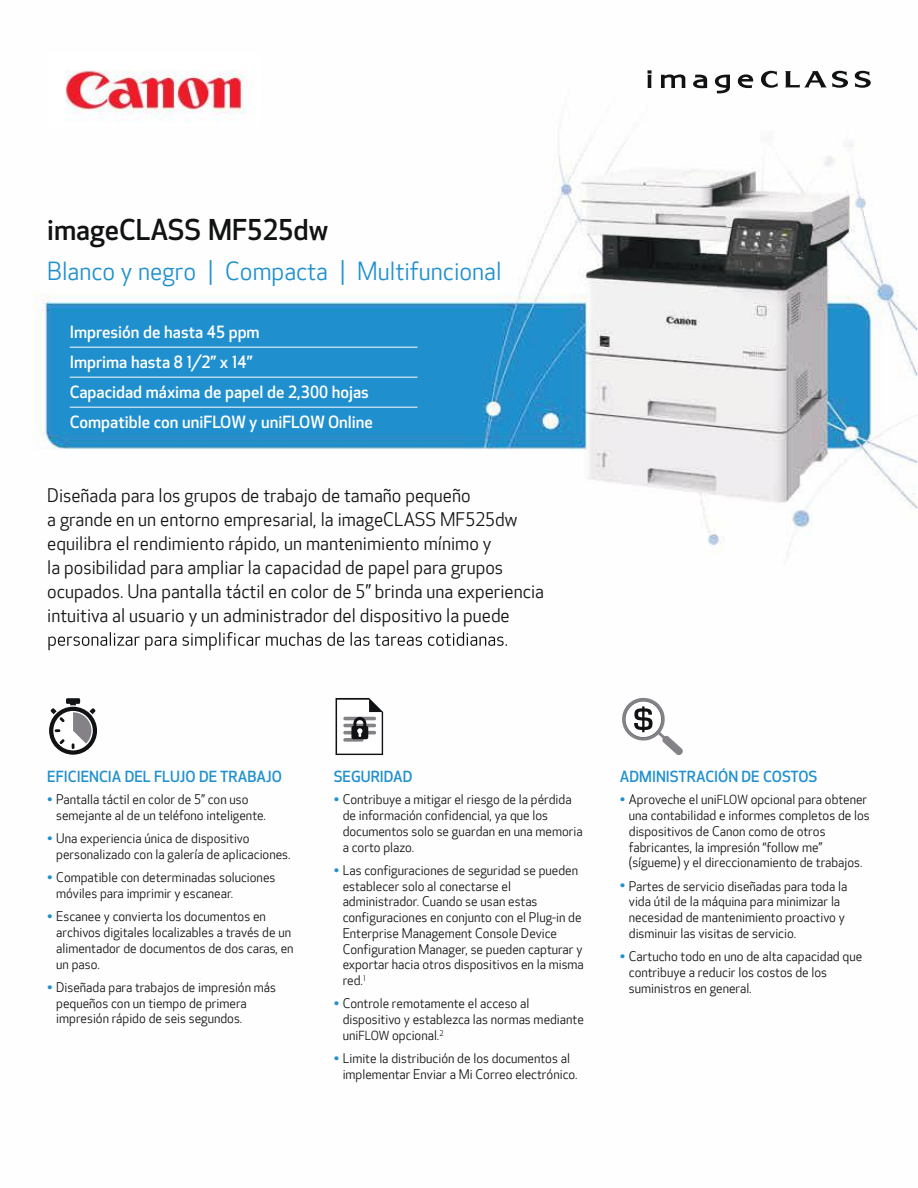
<style>
.page{position:relative;width:918px;height:1188px;background:#fff}
.page>*{position:absolute;margin:0;border:0;box-sizing:border-box;transform-origin:0 0}
.t1{font:500 28.05px "Optic Sans 301";color:#111213}
.t2{font:24px "Optic Sans 201";color:#2090cf}
.t3{font:18px/24px "Optic Sans 201";color:#111213}
.t4{font:500 16.5px/30px "Optic Sans 301";color:#fff}
.t5{font:500 15px "Optic Sans 301";color:#2090cf}
.t6{font:12.75px/15.8px "Optic Sans 201";color:#111213}
.s1{font-size:15px;color:#2090cf}
.s2{font-size:12px}
</style>
<div class="page">
<img style="left:34px;top:70px;width:882px;height:686px">
<svg style="left:648px;top:70px;width:4px;height:18px"></svg>
<svg style="left:661px;top:74px;width:24px;height:14px"></svg>
<svg style="left:693px;top:75px;width:14px;height:13px"></svg>
<svg style="left:715px;top:75px;width:15px;height:18px"></svg>
<svg style="left:738px;top:74px;width:15px;height:14px"></svg>
<svg style="left:761px;top:71px;width:17px;height:17px"></svg>
<svg style="left:785px;top:71px;width:63px;height:17px"></svg>
<svg style="left:855px;top:71px;width:16px;height:17px"></svg>
<hr style="left:70px;top:347px;width:348px;height:1px;background:#fff">
<hr style="left:70px;top:377px;width:348px;height:1px;background:#fff">
<hr style="left:70px;top:407px;width:348px;height:1px;background:#fff">
<svg style="left:48px;top:632px;width:459px;height:18px"></svg>
<svg style="left:620px;top:695px;width:63px;height:61px"></svg>
<svg style="left:336px;top:698px;width:47px;height:57px"></svg>
<svg style="left:49px;top:698px;width:48px;height:57px"></svg>
<img style="left:48px;top:70px;width:212px;height:56px">
<h1 class="t1" style="left:47px;top:214px;width:283px">imageCLASS MF525dw</h1>
<h2 class="t2" style="left:47px;top:258px;width:456px">Blanco y negro | Compacta | Multifuncional</h2>
<p class="t4" style="left:70px;top:317px;width:305px">Impresión de hasta 45 ppm<br>Imprima hasta 8 1/2” x 14”<br>Capacidad máxima de papel de 2,300 hojas<br>Compatible con uniFLOW y uniFLOW Online</p>
<p class="t3" style="left:47px;top:484px;width:498px">Diseñada para los grupos de trabajo de tamaño pequeño<br>a grande en un entorno empresarial, la imageCLASS MF525dw equilibra el rendimiento rápido, un mantenimiento mínimo y<br>la posibilidad para ampliar la capacidad de papel para grupos ocupados. Una pantalla táctil en color de 5” brinda una experiencia intuitiva al usuario y un administrador del dispositivo la puede</p>
<p class="t5" style="left:47px;top:768px;width:236px">EFICIENCIA DEL FLUJO DE TRABAJO</p>
<p class="t6" style="left:56px;top:792px;width:211px;text-indent:-9px"><span class="s1">•</span> Pantalla táctil en color de 5” con uso semejante al de un teléfono inteligente.</p>
<p class="t6" style="left:56px;top:831px;width:236px;text-indent:-9px"><span class="s1">•</span> Una experiencia única de dispositivo personalizado con la galería de aplicaciones.</p>
<p class="t6" style="left:56px;top:870px;width:221px;text-indent:-9px"><span class="s1">•</span> Compatible con determinadas soluciones móviles para imprimir y escanear.</p>
<p class="t6" style="left:56px;top:909px;width:239px;text-indent:-9px"><span class="s1">•</span> Escanee y convierta los documentos en archivos digitales localizables a través de un alimentador de documentos de dos caras, en un paso.</p>
<p class="t6" style="left:56px;top:980px;width:221px;text-indent:-9px"><span class="s1">•</span> Diseñada para trabajos de impresión más pequeños con un tiempo de primera impresión rápido de seis segundos.</p>
<p class="t5" style="left:334px;top:768px;width:80px">SEGURIDAD</p>
<p class="t6" style="left:343px;top:792px;width:242px;text-indent:-9px"><span class="s1">•</span> Contribuye a mitigar el riesgo de la pérdida de información confidencial, ya que los documentos solo se guardan en una memoria a corto plazo.</p>
<p class="t6" style="left:343px;top:863px;width:243px;text-indent:-9px"><span class="s1">•</span> Las configuraciones de seguridad se pueden establecer solo al conectarse el administrador. Cuando se usan estas configuraciones en conjunto con el Plug-in de Enterprise Management Console Device Configuration Manager, se pueden capturar y exportar hacia otros dispositivos en la misma red.<sup>1</sup></p>
<p class="t6" style="left:343px;top:996px;width:243px;text-indent:-9px"><span class="s1">•</span> Controle remotamente el acceso al dispositivo y establezca las normas mediante uni<span class="s2">FLOW</span> opcional.<sup>2</sup></p>
<p class="t6" style="left:343px;top:1051px;width:237px;text-indent:-9px"><span class="s1">•</span> Limite la distribución de los documentos al implementar Enviar a Mi Correo electrónico.</p>
<p class="t5" style="left:620px;top:768px;width:199px">ADMINISTRACIÓN DE COSTOS</p>
<p class="t6" style="left:629px;top:792px;width:242px;text-indent:-9px"><span class="s1">•</span> Aproveche el uni<span class="s2">FLOW</span> opcional para obtener una contabilidad e informes completos de los dispositivos de Canon como de otros fabricantes, la impresión “follow me” (sígueme) y el direccionamiento de trabajos.</p>
<p class="t6" style="left:629px;top:879px;width:220px;text-indent:-9px"><span class="s1">•</span> Partes de servicio diseñadas para toda la vida útil de la máquina para minimizar la necesidad de mantenimiento proactivo y disminuir las visitas de servicio.</p>
<p class="t6" style="left:629px;top:949px;width:235px;text-indent:-9px"><span class="s1">•</span> Cartucho todo en uno de alta capacidad que contribuye a reducir los costos de los suministros en general.</p>
</div>
